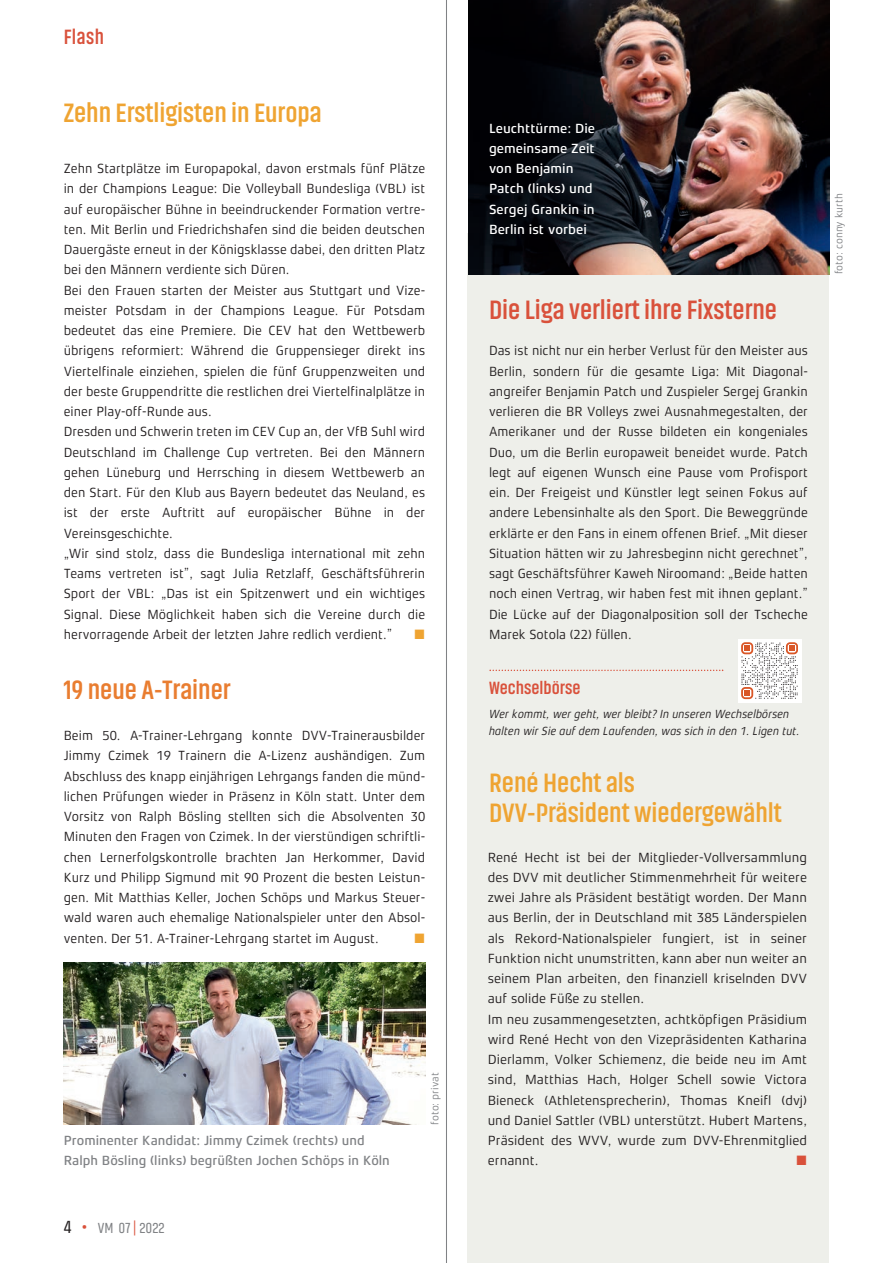
<style>
.page{position:relative;width:893px;height:1263px;background:#fff}
.page>*{position:absolute;margin:0;border:0;box-sizing:border-box;transform-origin:0 0}
.t1{font:700 27px/30px "Akhand";color:#efa432}
.t2{font:700 27px "Akhand";color:#d9513b}
.t3{font:700 27px "Akhand";color:#e97d30}
.t4{font:700 21px "Akhand";letter-spacing:.025em;color:#d9513b;scale:.95 1}
.t5{font:700 18px "Akhand";color:#d9513b}
.t6{font:15px "Akhand";color:#808285}
.t7{font:13.5px/20.2px "Xenois Sans Pro";color:#231f20;text-align:justify}
.t8{font:500 13.5px/20.2px "Xenois Sans Pro";color:#808285}
.t9{font:500 13.5px/20.2px "Xenois Sans Pro";color:#fff}
.t10{font:13.5px "Mathematical Pi Six";color:#efa432}
.t11{font:13.5px "Mathematical Pi Six";color:#d9513b}
.t12{font:italic 12px/16.5px "Xenois Sans Pro";color:#231f20;scale:.92 1}
.t13{font:10.5px "Xenois Sans Pro";color:#808285}
.s1{font-size:18px;color:#231f20}
.s2{font-size:24px;color:#d9513b}
.s3{color:#d9513b}
</style>
<div class="page">
<img style="left:64px;top:963px;width:361px;height:162px">
<hr style="left:446px;top:0;width:1px;height:1263px;background:#808285">
<div style="left:468px;top:234px;width:361px;height:1029px;background:#eeefea"></div>
<img style="left:469px;top:0;width:360px;height:274px">
<svg style="left:489px;top:670px;width:234px;height:1px"></svg>
<div style="left:738px;top:639px;width:63px;height:63px;background:#fff"></div>
<svg style="left:741px;top:642px;width:57px;height:57px"></svg>
<h2 class="t4" style="left:64px;top:29px;width:44px">Flash</h2>
<h1 class="t1" style="left:64px;top:99px;width:259px">Zehn Erstligisten in Europa</h1>
<p class="t7" style="left:64px;top:160px;width:363px;text-align:left">Zehn Startplätze im Europapokal, davon erstmals fünf Plätze in der Champions League: Die Volleyball Bundesliga (VBL) ist auf europäischer Bühne in beeindruckender Formation vertre&shy;ten. Mit Berlin und Friedrichshafen sind die beiden deutschen Dauergäste erneut in der Königsklasse dabei, den dritten Platz bei den Männern verdiente sich Düren.<br>Bei den Frauen starten der Meister aus Stuttgart und Vize&shy;meister Potsdam in der Champions League. Für Potsdam bedeutet das eine Premiere. Die CEV hat den Wettbewerb übrigens reformiert: Während die Gruppensieger direkt ins Viertelfinale einziehen, spielen die fünf Gruppenzweiten und der beste Gruppendritte die restlichen drei Viertelfinalplätze in einer Play-off-Runde aus.<br>Dresden und Schwerin treten im CEV Cup an, der VfB Suhl wird Deutschland im Challenge Cup vertreten. Bei den Männern gehen Lüneburg und Herrsching in diesem Wettbewerb an den Start. Für den Klub aus Bayern bedeutet das Neuland, es ist der erste Auftritt auf europäischer Bühne in der Vereinsgeschichte.<br>„Wir sind stolz, dass die Bundesliga international mit zehn Teams vertreten ist”, sagt Julia Retzlaff, Geschäftsführerin Sport der VBL: „Das ist ein Spitzenwert und ein wichtiges Signal. Diese Möglichkeit haben sich die Vereine durch die hervorragende Arbeit der letzten Jahre redlich verdient.”</p>
<p class="t10" style="left:414px;top:629px;width:12px">-</p>
<h1 class="t3" style="left:64px;top:679px;width:168px">19 neue A-Trainer</h1>
<p class="t7" style="left:64px;top:727px;width:363px">Beim 50. A-Trainer-Lehrgang konnte DVV-Trainerausbilder Jimmy Czimek 19 Trainern die A-Lizenz aushändigen. Zum Abschluss des knapp einjährigen Lehrgangs fanden die münd&shy;lichen Prüfungen wieder in Präsenz in Köln statt. Unter dem Vorsitz von Ralph Bösling stellten sich die Absolventen 30<br>Minuten den Fragen von Czimek. In der vierstündigen schriftli&shy;chen Lernerfolgskontrolle brachten Jan Herkommer, David Kurz und Philipp Sigmund mit 90 Prozent die besten Leistun&shy;gen. Mit Matthias Keller, Jochen Schöps und Markus Steuer&shy;wald waren auch ehemalige Nationalspieler unter den Absol&shy;venten. Der 51. A-Trainer-Lehrgang startet im August.</p>
<p class="t10" style="left:414px;top:932px;width:12px">-</p>
<p class="t8" style="left:64px;top:1131px;width:328px">Prominenter Kandidat: Jimmy Czimek (rechts) und<br>Ralph Bösling (links) begrüßten Jochen Schöps in Köln</p>
<p class="t6" style="left:64px;top:1219px;width:102px"><span class="s1">4</span> <span class="s2">•</span> VM 07<span class="s3">|</span> 2022</p>
<p class="t13" style="left:431px;top:1125px;width:54px;rotate:-90deg">foto: privat</p>
<p class="t9" style="left:489px;top:119px;width:108px">Leuchttürme: Die gemeinsame Zeit von Benjamin<br>Patch (links) und<br>Sergej Grankin in<br>Berlin ist vorbei</p>
<h1 class="t2" style="left:489px;top:299px;width:289px">Die Liga verliert ihre Fixsterne</h1>
<p class="t7" style="left:489px;top:342px;width:320px">Das ist nicht nur ein herber Verlust für den Meister aus Berlin, sondern für die gesamte Liga: Mit Diagonal&shy;angreifer Benjamin Patch und Zuspieler Sergej Grankin verlieren die BR Volleys zwei Ausnahmegestalten, der Amerikaner und der Russe bildeten ein kongeniales Duo, um die Berlin europaweit beneidet wurde. Patch legt auf eigenen Wunsch eine Pause vom Profisport ein. Der Freigeist und Künstler legt seinen Fokus auf andere Lebensinhalte als den Sport. Die Beweggründe erklärte er den Fans in einem offenen Brief. „Mit dieser Situation hätten wir zu Jahresbeginn nicht gerechnet”, sagt Geschäftsführer Kaweh Niroomand: „Beide hatten noch einen Vertrag, wir haben fest mit ihnen geplant.” Die Lücke auf der Diagonalposition soll der Tscheche Marek Sotola (22) füllen.</p>
<h3 class="t5" style="left:489px;top:681px;width:93px">Wechselbörse</h3>
<p class="t12" style="left:489px;top:706px;width:339px">Wer kommt, wer geht, wer bleibt? In unseren Wechselbörsen halten wir Sie auf dem Laufenden, was sich in den 1. Ligen tut.</p>
<h1 class="t1" style="left:489px;top:769px;width:294px">René Hecht als<br>DVV-Präsident wiedergewählt</h1>
<p class="t7" style="left:488px;top:848px;width:321px;text-align:left">René Hecht ist bei der Mitglieder-Vollversammlung des DVV mit deutlicher Stimmenmehrheit für weitere zwei Jahre als Präsident bestätigt worden. Der Mann aus Berlin, der in Deutschland mit 385 Länderspielen als Rekord-Nationalspieler fungiert, ist in seiner Funktion nicht unumstritten, kann aber nun weiter an seinem Plan arbeiten, den finanziell kriselnden DVV auf solide Füße zu stellen.<br>Im neu zusammengesetzten, achtköpfigen Präsidium wird René Hecht von den Vizepräsidenten Katharina Dierlamm, Volker Schiemenz, die beide neu im Amt sind, Matthias Hach, Holger Schell sowie Victora Bieneck (Athletensprecherin), Thomas Kneifl (dvj) und Daniel Sattler (VBL) unterstützt. Hubert Martens, Präsident des WVV, wurde zum DVV-Ehrenmitglied ernannt.</p>
<p class="t11" style="left:796px;top:1155px;width:12px">-</p>
<p class="t13" style="left:835px;top:274px;width:83px;rotate:-90deg">foto: conny kurth</p>
</div>
